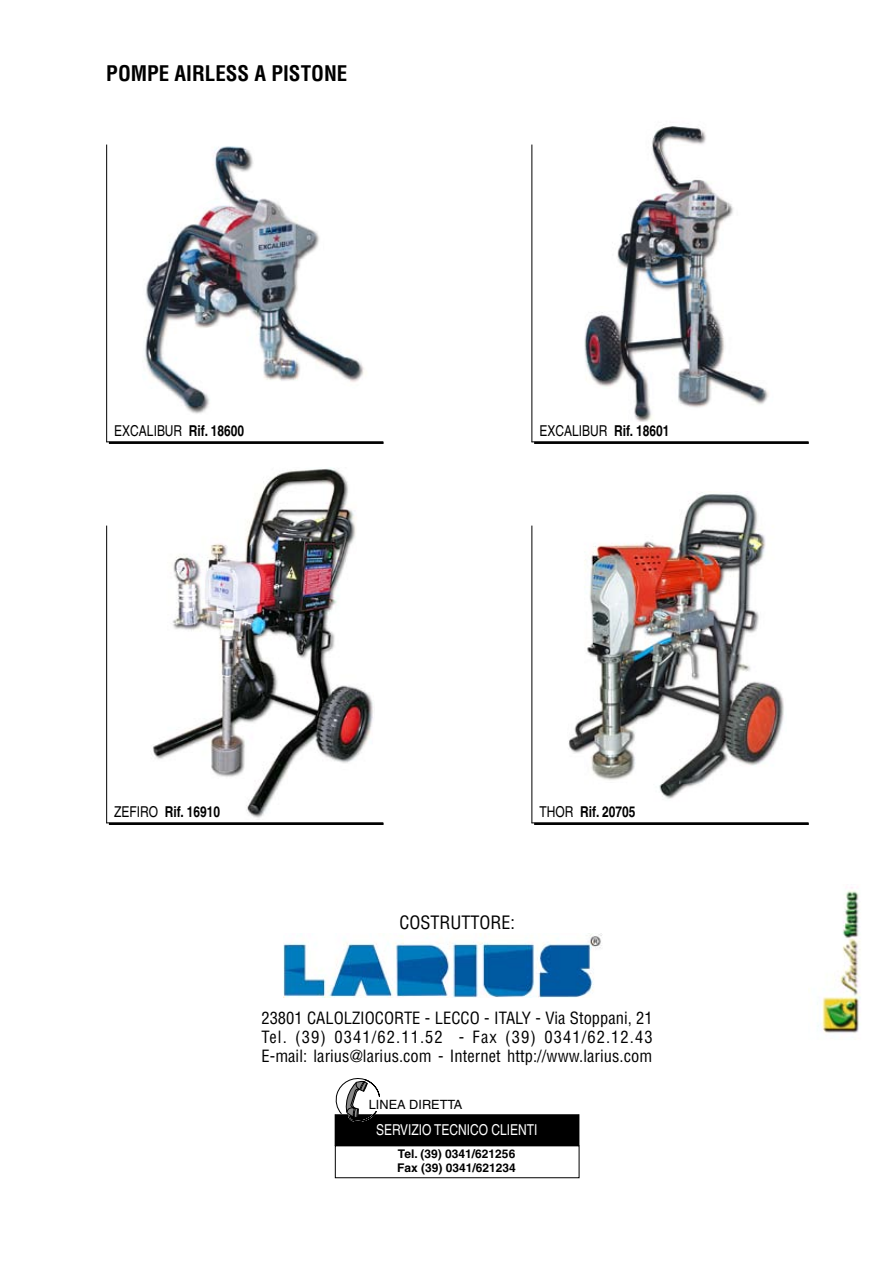
<style>
.page{position:relative;width:893px;height:1263px;background:#fff}
.page>*{position:absolute;margin:0;border:0;box-sizing:border-box;transform-origin:0 0}
.t1{font:700 condensed 21px "Helvetica";color:#000}
.t2{font:condensed 18px "Helvetica";color:#000}
.t3{font:condensed 16.5px/18.8px "Helvetica";letter-spacing:.005em;color:#000;text-align:justify}
.t4{font:15px "Helvetica";color:#000;scale:.8 1}
.t5{font:700 15px "Helvetica";color:#000;scale:.8 1}
.t6{font:15px "Helvetica";color:#fff;scale:.8 1}
.t7{font:12.75px "Helvetica";color:#000}
.t8{font:700 12px/14.4px "Helvetica";color:#000}
.s1{font-weight:700}
.s2{font-weight:400}
</style>
<div class="page">
<img style="left:568px;top:492px;width:216px;height:307px">
<img style="left:153px;top:468px;width:220px;height:350px">
<img style="left:144px;top:146px;width:220px;height:268px">
<img style="left:584px;top:126px;width:185px;height:296px">
<img style="left:817px;top:887px;width:44px;height:146px">
<div style="left:335px;top:1115px;width:244px;height:30px;background:#000"></div>
<div style="left:335px;top:1114px;width:244px;height:31px;border:1px solid #000"></div>
<svg style="left:335px;top:1078px;width:45px;height:44px"></svg>
<hr style="left:106px;top:145px;width:1px;height:297px;background:#000">
<hr style="left:106px;top:441px;width:277px;height:1px;background:#000">
<hr style="left:109px;top:442px;width:275px;height:2px;background:#000">
<hr style="left:531px;top:145px;width:1px;height:297px;background:#000">
<hr style="left:532px;top:441px;width:276px;height:1px;background:#000">
<hr style="left:534px;top:442px;width:275px;height:2px;background:#000">
<hr style="left:106px;top:526px;width:1px;height:297px;background:#000">
<hr style="left:106px;top:822px;width:277px;height:1px;background:#000">
<hr style="left:109px;top:823px;width:275px;height:2px;background:#000">
<hr style="left:531px;top:526px;width:1px;height:297px;background:#000">
<hr style="left:532px;top:822px;width:276px;height:1px;background:#000">
<hr style="left:534px;top:823px;width:275px;height:2px;background:#000">
<img style="left:283px;top:934px;width:319px;height:64px">
<p class="t1" style="left:106px;top:60px;width:242px">POMPE AIRLESS A PISTONE</p>
<p class="t4" style="left:114px;top:422px;width:164px">EXCALIBUR <span class="s1">Rif. 18600</span></p>
<p class="t4" style="left:539px;top:422px;width:164px">EXCALIBUR <span class="s1">Rif. 18601</span></p>
<p class="t5" style="left:114px;top:802px;width:134px"><span class="s2">ZEFIRO</span> Rif. 16910</p>
<p class="t5" style="left:539px;top:802px;width:122px"><span class="s2">THOR</span> Rif. 20705</p>
<p class="t2" style="left:399px;top:911px;width:117px">COSTRUTTORE:</p>
<p class="t3" style="left:261px;top:1009px;width:393px">23801 CALOLZIOCORTE - LECCO - ITALY - Via Stoppani, 21<br>Tel. (39) 0341/62.11.52 - Fax (39) 0341/62.12.43<br>E-mail: larius@larius.com - Internet http://www.larius.com</p>
<p class="t7" style="left:369px;top:1097px;width:95px">LINEA DIRETTA</p>
<p class="t6" style="left:376px;top:1121px;width:203px">SERVIZIO TECNICO CLIENTI</p>
<p class="t8" style="left:397px;top:1146px;width:120px">Tel. (39) 0341/621256<br>Fax (39) 0341/621234</p>
</div>
